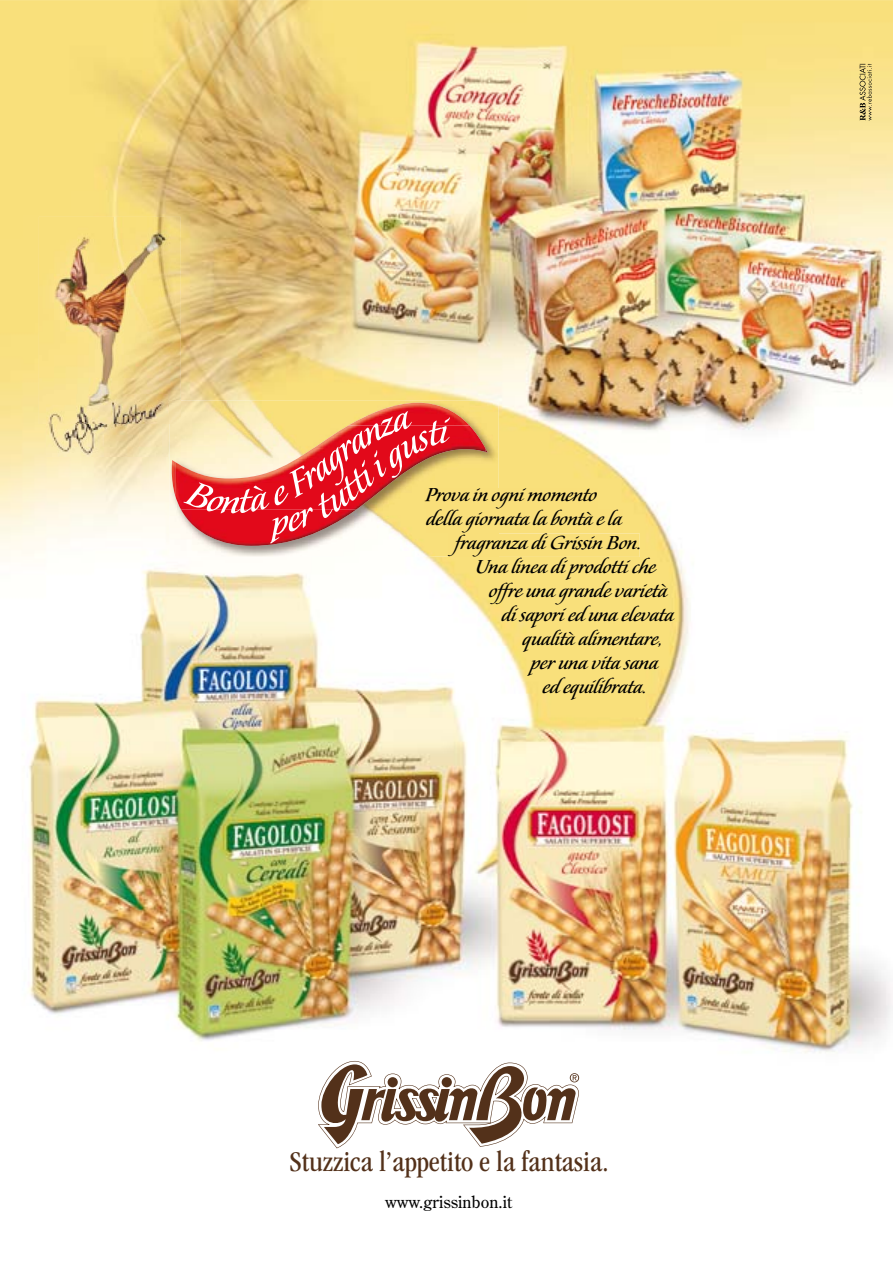
<style>
.page{position:relative;width:893px;height:1263px;background:#fff}
.page>*{position:absolute;margin:0;border:0;box-sizing:border-box;transform-origin:0 0}
.t1{font:condensed 29.55px "ITC Garamond Std";color:#53311a}
.t2{font:24px "Florens LP Std";letter-spacing:-.01em;color:#000}
.t3{font:16.5px "Century Old Style Std";color:#000}
</style>
<div class="page">
<img style="left:0;top:0;width:893px;height:1149px">
<div style="left:498px;top:488px;width:99px;height:21px;background:#f9df7a"></div>
<div style="left:498px;top:510px;width:125px;height:23px;background:#f9df7a"></div>
<div style="left:498px;top:534px;width:142px;height:23px;background:#f9df7a"></div>
<svg style="left:859px;top:64px;width:13px;height:57px"></svg>
<img style="left:39px;top:217px;width:142px;height:207px">
<img style="left:47px;top:394px;width:121px;height:63px">
<svg style="left:318px;top:1061px;width:262px;height:87px"></svg>
<img style="left:170px;top:401px;width:328px;height:156px">
<img style="left:170px;top:401px;width:11px;height:23px">
<img style="left:448px;top:534px;width:50px;height:23px">
<img style="left:172px;top:403px;width:297px;height:92px">
<img style="left:181px;top:449px;width:307px;height:97px">
<img style="left:175px;top:425px;width:311px;height:85px">
<svg style="left:183px;top:411px;width:267px;height:133px;background:#ea8972"></svg>
<p class="t2" style="left:426px;top:484px;width:173px">Prova in ogni momento</p>
<p class="t2" style="left:426px;top:508px;width:197px">della giornata la bontà e la</p>
<p class="t2" style="left:455px;top:532px;width:188px">fragranza di Grissin Bon.</p>
<p class="t2" style="left:475px;top:556px;width:183px">Una linea di prodotti che</p>
<p class="t2" style="left:489px;top:580px;width:180px">offre una grande varietà</p>
<p class="t2" style="left:502px;top:604px;width:174px">di sapori ed una elevata</p>
<p class="t2" style="left:523px;top:628px;width:141px">qualità alimentare,</p>
<p class="t2" style="left:531px;top:652px;width:129px">per una vita sana</p>
<p class="t2" style="left:543px;top:676px;width:105px">ed equilibrata.</p>
<p class="t1" style="left:289px;top:1144px;width:320px">Stuzzica l’appetito e la fantasia.</p>
<p class="t3" style="left:385px;top:1192px;width:128px">www.grissinbon.it</p>
</div>
